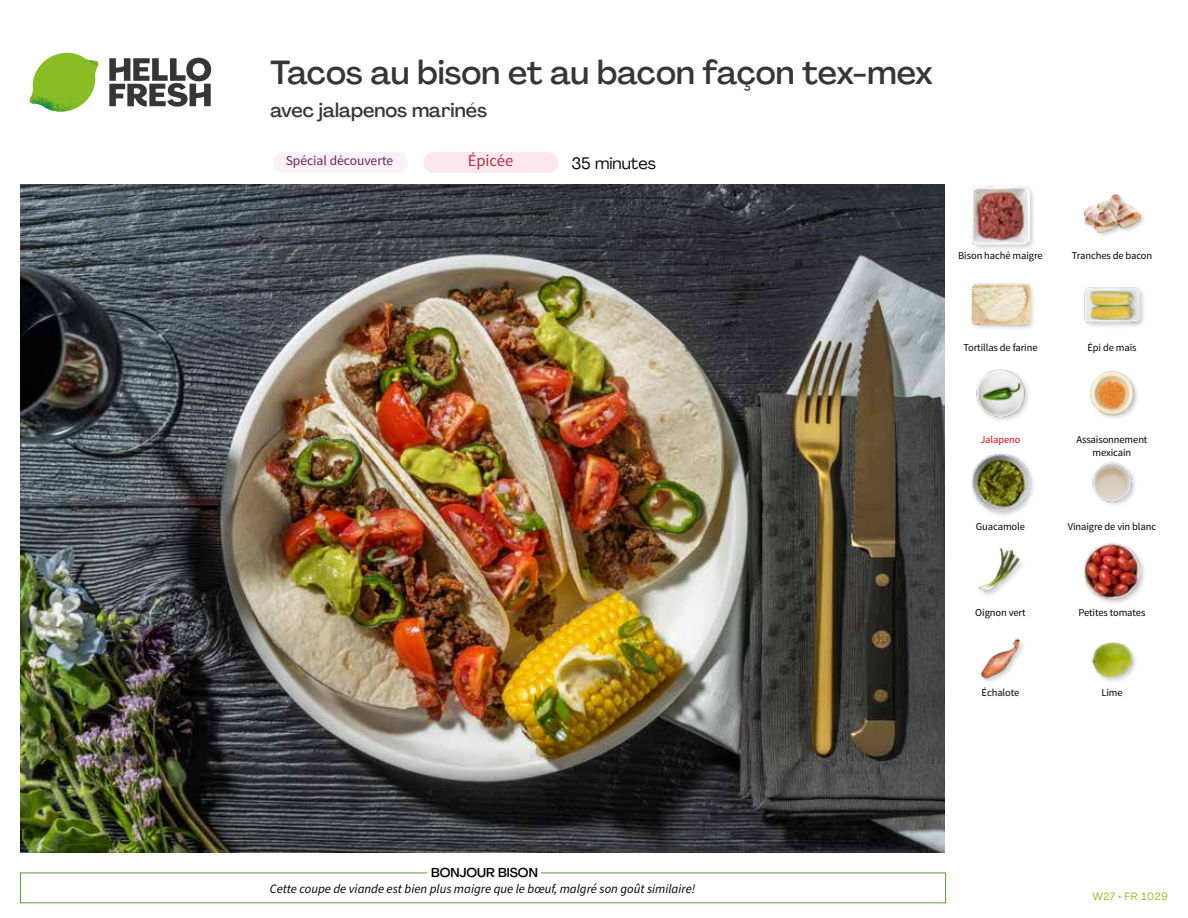
<style>
.page{position:relative;width:1188px;height:918px;background:#fff}
.page>*{position:absolute;margin:0;border:0;box-sizing:border-box;transform-origin:0 0}
.t1{font:500 33px "Agrandir";letter-spacing:-.005em;color:#373636}
.t2{font:500 19.5px "Agrandir";color:#373636}
.t3{font:16.5px "Agrandir";color:#000}
.t4{font:16.5px "Source Sans Pro";color:#b53138}
.t5{font:13.5px "Source Sans Pro";color:#692163}
.t6{font:italic 12.75px "Source Sans Pro";color:#000}
.t7{font:500 12.75px "Agrandir";color:#000}
.t8{font:10.5px/13.5px "Source Sans Pro";letter-spacing:-.01em;color:#000;text-align:center}
.t9{font:10.5px "Agrandir";letter-spacing:.05em;color:#89bd24}
.t10{font:10.5px "Source Sans Pro";letter-spacing:-.01em;color:#e30613}
</style>
<div class="page">
<svg style="left:109px;top:57px;width:102px;height:50px"></svg>
<svg style="left:34px;top:53px;width:62px;height:40px"></svg>
<img style="left:67px;top:53px;width:32px;height:26px">
<img style="left:33px;top:75px;width:59px;height:11px">
<img style="left:29px;top:79px;width:61px;height:33px">
<img style="left:65px;top:86px;width:27px;height:25px">
<img style="left:21px;top:184px;width:924px;height:668px">
<div style="left:424px;top:152px;width:134px;height:21px;background:#fce7f0;border-radius:10px"></div>
<div style="left:273px;top:152px;width:135px;height:21px;background:#faf1f7;border-radius:10px"></div>
<img style="left:1092px;top:642px;width:44px;height:39px">
<img style="left:980px;top:638px;width:43px;height:44px">
<div style="left:1082px;top:542px;width:65px;height:64px;background:#000;opacity:.2"></div>
<img style="left:1083px;top:542px;width:58px;height:58px">
<img style="left:978px;top:548px;width:45px;height:47px">
<img style="left:1092px;top:462px;width:43px;height:43px">
<div style="left:971px;top:452px;width:65px;height:66px;background:#000;opacity:.2"></div>
<img style="left:972px;top:453px;width:57px;height:58px">
<img style="left:1090px;top:371px;width:48px;height:48px">
<img style="left:976px;top:369px;width:53px;height:52px">
<div style="left:1083px;top:286px;width:63px;height:43px;background:#000;opacity:.2"></div>
<img style="left:1083px;top:286px;width:58px;height:43px">
<div style="left:971px;top:282px;width:65px;height:50px;background:#000;opacity:.2"></div>
<img style="left:972px;top:282px;width:57px;height:50px">
<div style="left:1083px;top:194px;width:64px;height:44px;background:#000;opacity:.2"></div>
<img style="left:1083px;top:193px;width:58px;height:45px">
<div style="left:970px;top:185px;width:66px;height:66px;background:#000;opacity:.2"></div>
<img style="left:972px;top:187px;width:57px;height:57px">
<h1 class="t1" style="left:271px;top:52px;width:664px">Tacos au bison et au bacon façon tex-mex</h1>
<h2 class="t2" style="left:271px;top:98px;width:218px">avec jalapenos marinés</h2>
<p class="t5" style="left:286px;top:152px;width:109px">Spécial découverte</p>
<h3 class="t3" style="left:571px;top:153px;width:86px">35 minutes</h3>
<h3 class="t4" style="left:468px;top:151px;width:47px">Épicée</h3>
<p class="t8" style="left:958px;top:249px;width:86px">Bison haché maigre</p>
<p class="t8" style="left:1072px;top:249px;width:82px">Tranches de bacon</p>
<p class="t8" style="left:963px;top:341px;width:76px">Tortillas de farine</p>
<p class="t8" style="left:1087px;top:341px;width:51px">Épi de maïs</p>
<p class="t10" style="left:980px;top:433px;width:42px">Jalapeno</p>
<p class="t8" style="left:1076px;top:433px;width:73px">Assaisonnement mexicain</p>
<p class="t8" style="left:976px;top:520px;width:51px">Guacamole</p>
<p class="t8" style="left:1068px;top:520px;width:90px">Vinaigre de vin blanc</p>
<p class="t8" style="left:975px;top:606px;width:52px">Oignon vert</p>
<p class="t8" style="left:1079px;top:606px;width:68px">Petites tomates</p>
<p class="t8" style="left:982px;top:686px;width:39px">Échalote</p>
<p class="t8" style="left:1101px;top:686px;width:23px">Lime</p>
<p class="t7" style="left:431px;top:864px;width:108px">BONJOUR BISON</p>
<p class="t6" style="left:270px;top:880px;width:427px">Cette coupe de viande est bien plus maigre que le bœuf, malgré son goût similaire!</p>
<p class="t9" style="left:1092px;top:890px;width:77px">W27 • FR 1029</p>
</div>
